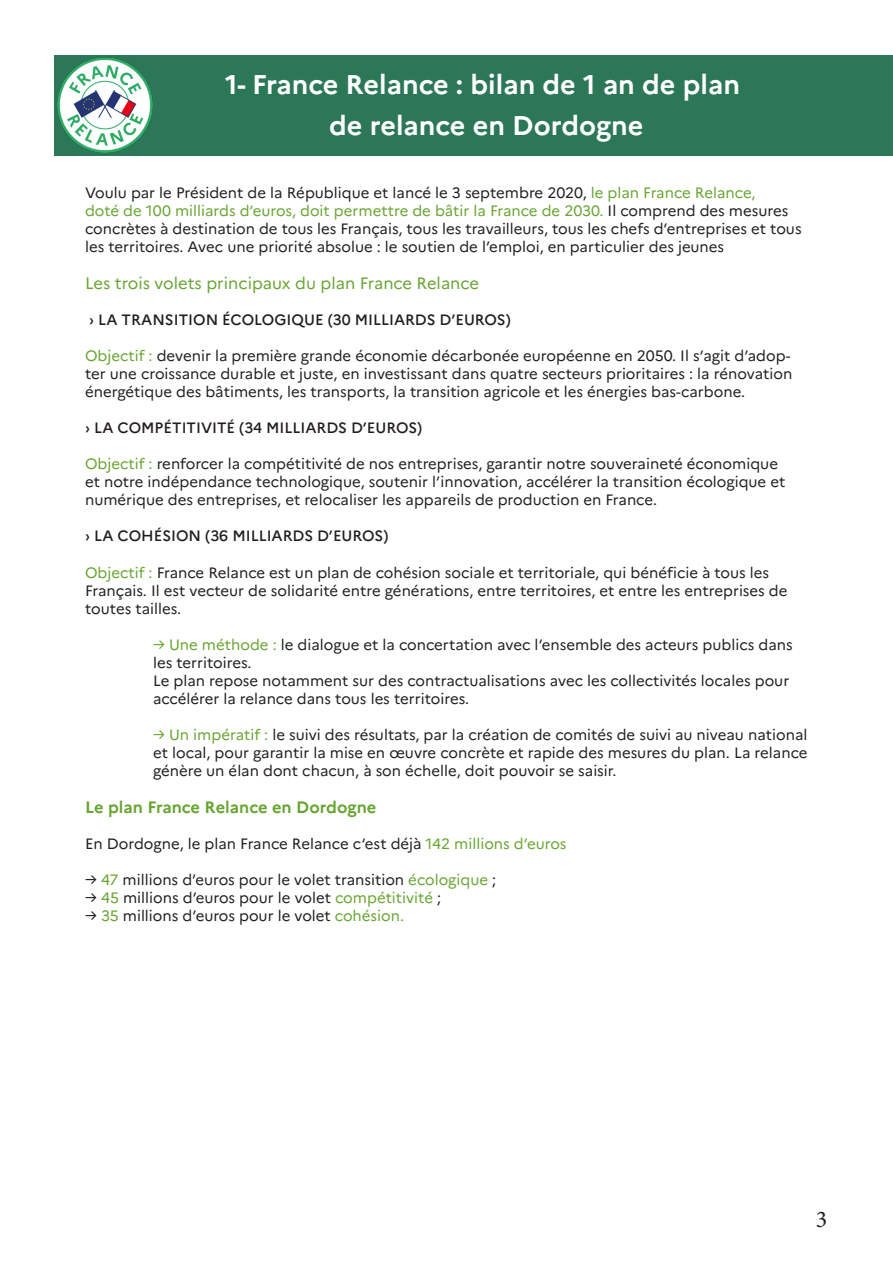
<style>
.page{position:relative;width:893px;height:1263px;background:#fff}
.page>*{position:absolute;margin:0;border:0;box-sizing:border-box;transform-origin:0 0}
.t1{font:700 27px "Marianne";color:#fff}
.t2{font:24px "Minion Pro";color:#231f20}
.t3{font:16.5px "Marianne";color:#68a532}
.t4{font:700 16.5px "Marianne";color:#68a532}
.t5{font:15px/18px "Marianne";color:#231f20}
.t6{font:500 15px "Marianne";color:#231f20}
.s1{color:#68a532}
</style>
<div class="page">
<div style="left:55px;top:55px;width:838px;height:100px;background:#2b7758"></div>
<img style="left:54px;top:55px;width:102px;height:101px">
<p class="t1" style="left:225px;top:68px;width:516px">1- France Relance : bilan de 1 an de plan</p>
<p class="t1" style="left:329px;top:109px;width:316px">de relance en Dordogne</p>
<p class="t5" style="left:85px;top:183px;width:718px">Voulu par le Président de la République et lancé le 3 septembre 2020, <span class="s1">le plan France Relance,<br>doté de 100 milliards d’euros, doit permettre de bâtir la France de 2030.</span> Il comprend des mesures concrètes à destination de tous les Français, tous les travailleurs, tous les chefs d’entreprises et tous les territoires. Avec une priorité absolue : le soutien de l’emploi, en particulier des jeunes</p>
<p class="t3" style="left:85px;top:273px;width:395px">Les trois volets principaux du plan France Relance</p>
<p class="t6" style="left:89px;top:311px;width:423px">› LA TRANSITION ÉCOLOGIQUE (30 MILLIARDS D’EUROS)</p>
<p class="t5" style="left:85px;top:347px;width:709px;text-align:justify"><span class="s1">Objectif :</span> devenir la première grande économie décarbonée européenne en 2050. Il s’agit d’adop&shy;ter une croissance durable et juste, en investissant dans quatre secteurs prioritaires : la rénovation énergétique des bâtiments, les transports, la transition agricole et les énergies bas-carbone.</p>
<p class="t6" style="left:85px;top:419px;width:339px">› LA COMPÉTITIVITÉ (34 MILLIARDS D’EUROS)</p>
<p class="t5" style="left:85px;top:455px;width:702px"><span class="s1">Objectif :</span> renforcer la compétitivité de nos entreprises, garantir notre souveraineté économique et notre indépendance technologique, soutenir l’innovation, accélérer la transition écologique et numérique des entreprises, et relocaliser les appareils de production en France.</p>
<p class="t6" style="left:85px;top:527px;width:305px">› LA COHÉSION (36 MILLIARDS D’EUROS)</p>
<p class="t5" style="left:85px;top:563px;width:704px"><span class="s1">Objectif :</span> France Relance est un plan de cohésion sociale et territoriale, qui bénéficie à tous les<br>Français. Il est vecteur de solidarité entre générations, entre territoires, et entre les entreprises de toutes tailles.</p>
<p class="t5" style="left:153px;top:635px;width:641px"><span class="s1">→ Une méthode :</span> le dialogue et la concertation avec l’ensemble des acteurs publics dans les territoires.<br>Le plan repose notamment sur des contractualisations avec les collectivités locales pour accélérer la relance dans tous les territoires.</p>
<p class="t5" style="left:153px;top:725px;width:656px;text-align:justify"><span class="s1">→ Un impératif :</span> le suivi des résultats, par la création de comités de suivi au niveau national et local, pour garantir la mise en œuvre concrète et rapide des mesures du plan. La relance génère un élan dont chacun, à son échelle, doit pouvoir se saisir.</p>
<p class="t4" style="left:85px;top:797px;width:293px">Le plan France Relance en Dordogne</p>
<p class="t5" style="left:85px;top:835px;width:483px">En Dordogne, le plan France Relance c’est déjà <span class="s1">142 millions d’euros</span></p>
<p class="t5" style="left:85px;top:871px;width:413px">→ <span class="s1">47</span> millions d’euros pour le volet transition <span class="s1">écologique</span> ;</p>
<p class="t5" style="left:85px;top:889px;width:358px">→ <span class="s1">45</span> millions d’euros pour le volet <span class="s1">compétitivité</span> ;</p>
<p class="t5" style="left:85px;top:907px;width:321px">→ <span class="s1">35</span> millions d’euros pour le volet <span class="s1">cohésion.</span></p>
<p class="t2" style="left:816px;top:1203px;width:13px">3</p>
</div>
